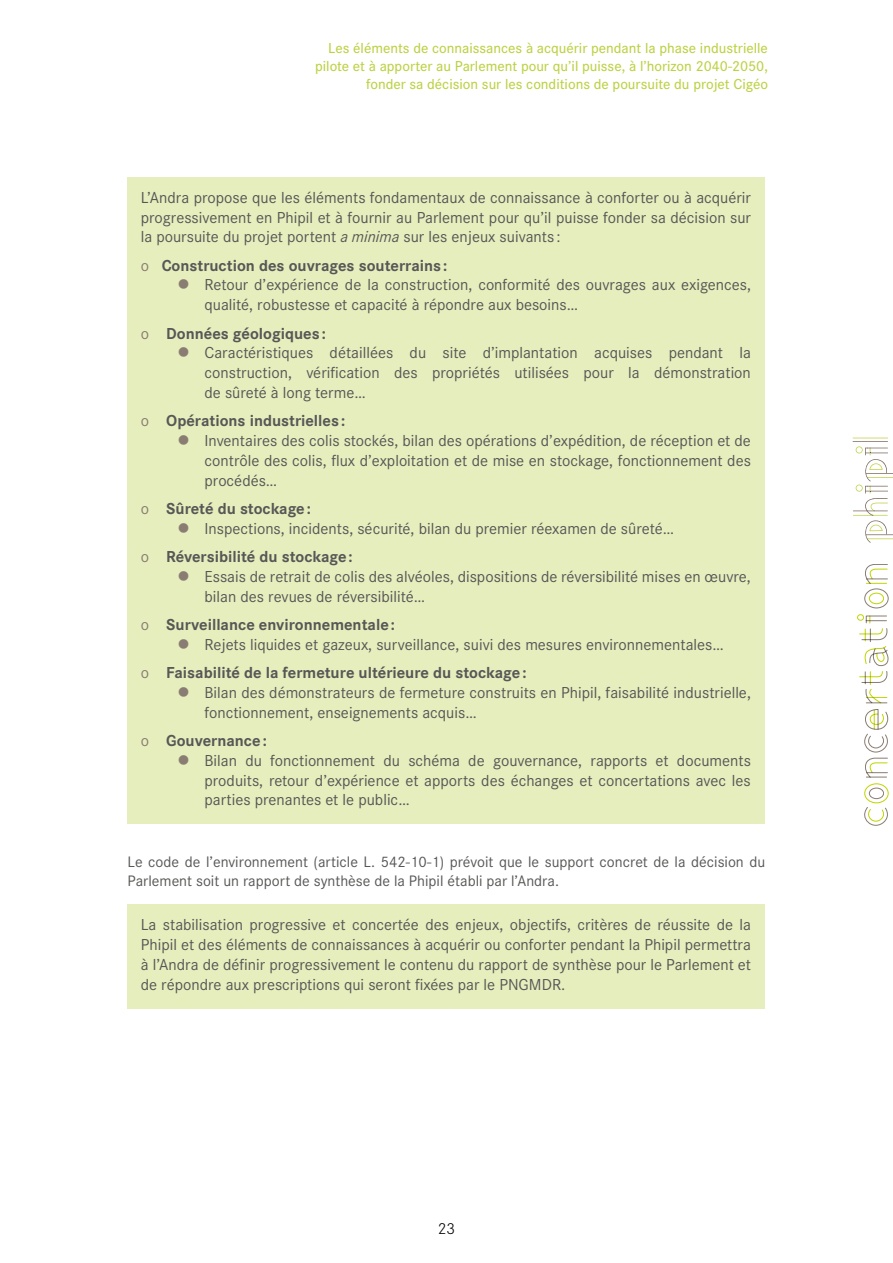
<style>
.page{position:relative;width:893px;height:1263px;background:#fff}
.page>*{position:absolute;margin:0;border:0;box-sizing:border-box;transform-origin:0 0}
.t1{font:16.5px/19.8px "Corporate S";color:#575756}
.t2{font:300 16.5px "Corporate S";color:#000}
.t3{font:15.75px/18.9px "Corporate S";color:#575756}
.t4{font:500 15px/18px "Corporate S";color:#bdd143;text-align:right}
.s1{font-style:italic}
.s2{color:#897c72}
.s3{font-weight:700}
</style>
<div class="page">
<svg style="left:864px;top:807px;width:24px;height:19px"></svg>
<div style="left:864px;top:783px;width:24px;height:20px;border:1px solid #c0d400;border-radius:50%"></div>
<div style="left:869px;top:788px;width:15px;height:11px;border:1px solid #897c72;border-radius:50%"></div>
<div style="left:864px;top:588px;width:24px;height:20px;border:1px solid #897c72;border-radius:50%"></div>
<div style="left:869px;top:593px;width:15px;height:11px;border:1px solid #c0d400;border-radius:50%"></div>
<svg style="left:865px;top:758px;width:23px;height:20px"></svg>
<svg style="left:865px;top:564px;width:23px;height:20px"></svg>
<svg style="left:864px;top:709px;width:24px;height:43px"></svg>
<div style="left:857px;top:614px;width:7px;height:7px;border:1px solid #c0d400;border-radius:50%"></div>
<svg style="left:859px;top:616px;width:29px;height:87px"></svg>
<svg style="left:852px;top:438px;width:41px;height:105px"></svg>
<div style="left:128px;top:905px;width:637px;height:104px;background:#e7eebd"></div>
<div style="left:128px;top:177px;width:637px;height:646px;background:#e7eebd"></div>
<p class="t4" style="left:315px;top:39px;width:454px">Les éléments de connaissances à acquérir pendant la phase industrielle pilote et à apporter au Parlement pour qu’il puisse, à l’horizon 2040-2050, fonder sa décision sur les conditions de poursuite du projet Cigéo</p>
<p class="t1" style="left:141px;top:187px;width:612px;text-align:justify">L’Andra propose que les éléments fondamentaux de connaissance à conforter ou à acquérir progressivement en Phipil et à fournir au Parlement pour qu’il puisse fonder sa décision sur la poursuite du projet portent <span class="s1">a minima</span> sur les enjeux suivants :</p>
<p class="t1" style="left:205px;top:255px;width:548px;text-indent:-64px"><span class="s2">o</span> <span class="s3">Construction des ouvrages souterrains :<br></span>Retour d’expérience de la construction, conformité des ouvrages aux exigences, qualité, robustesse et capacité à répondre aux besoins…</p>
<p class="t1" style="left:205px;top:323px;width:548px;text-indent:-64px"><span class="s2">o</span> <span class="s3">Données géologiques :<br></span>Caractéristiques détaillées du site d’implantation acquises pendant la construction, vérification des propriétés utilisées pour la démonstration de sûreté à long terme…</p>
<p class="t1" style="left:204px;top:411px;width:548px;text-indent:-64px"><span class="s2">o</span> <span class="s3">Opérations industrielles :<br></span>Inventaires des colis stockés, bilan des opérations d’expédition, de réception et de contrôle des colis, flux d’exploitation et de mise en stockage, fonctionnement des procédés…</p>
<p class="t1" style="left:204px;top:499px;width:471px;text-indent:-64px"><span class="s2">o</span> <span class="s3">Sûreté du stockage:<br></span>Inspections, incidents, sécurité, bilan du premier réexamen de sûreté…</p>
<p class="t1" style="left:204px;top:547px;width:548px;text-indent:-64px"><span class="s2">o</span> <span class="s3">Réversibilité du stockage:<br></span>Essais de retrait de colis des alvéoles, dispositions de réversibilité mises en œuvre, bilan des revues de réversibilité…</p>
<p class="t1" style="left:204px;top:615px;width:521px;text-indent:-64px"><span class="s2">o</span> <span class="s3">Surveillance environnementale:<br></span>Rejets liquides et gazeux, surveillance, suivi des mesures environnementales…</p>
<p class="t1" style="left:204px;top:663px;width:548px;text-indent:-64px"><span class="s2">o</span> <span class="s3">Faisabilité de la fermeture ultérieure du stockage:<br></span>Bilan des démonstrateurs de fermeture construits en Phipil, faisabilité industrielle, fonctionnement, enseignements acquis…</p>
<p class="t1" style="left:204px;top:731px;width:548px;text-indent:-64px"><span class="s2">o</span> <span class="s3">Gouvernance:<br></span>Bilan du fonctionnement du schéma de gouvernance, rapports et documents produits, retour d’expérience et apports des échanges et concertations avec les parties prenantes et le public…</p>
<p class="t3" style="left:128px;top:852px;width:639px">Le code de l’environnement (article L. 542-10-1) prévoit que le support concret de la décision du<br>Parlement soit un rapport de synthèse de la Phipil établi par l’Andra.</p>
<p class="t1" style="left:141px;top:915px;width:612px;text-align:justify">La stabilisation progressive et concertée des enjeux, objectifs, critères de réussite de la Phipil et des éléments de connaissances à acquérir ou conforter pendant la Phipil permettra à l’Andra de définir progressivement le contenu du rapport de synthèse pour le Parlement et de répondre aux prescriptions qui seront fixées par le PNGMDR.</p>
<p class="t2" style="left:438px;top:1219px;width:19px">23</p>
</div>
